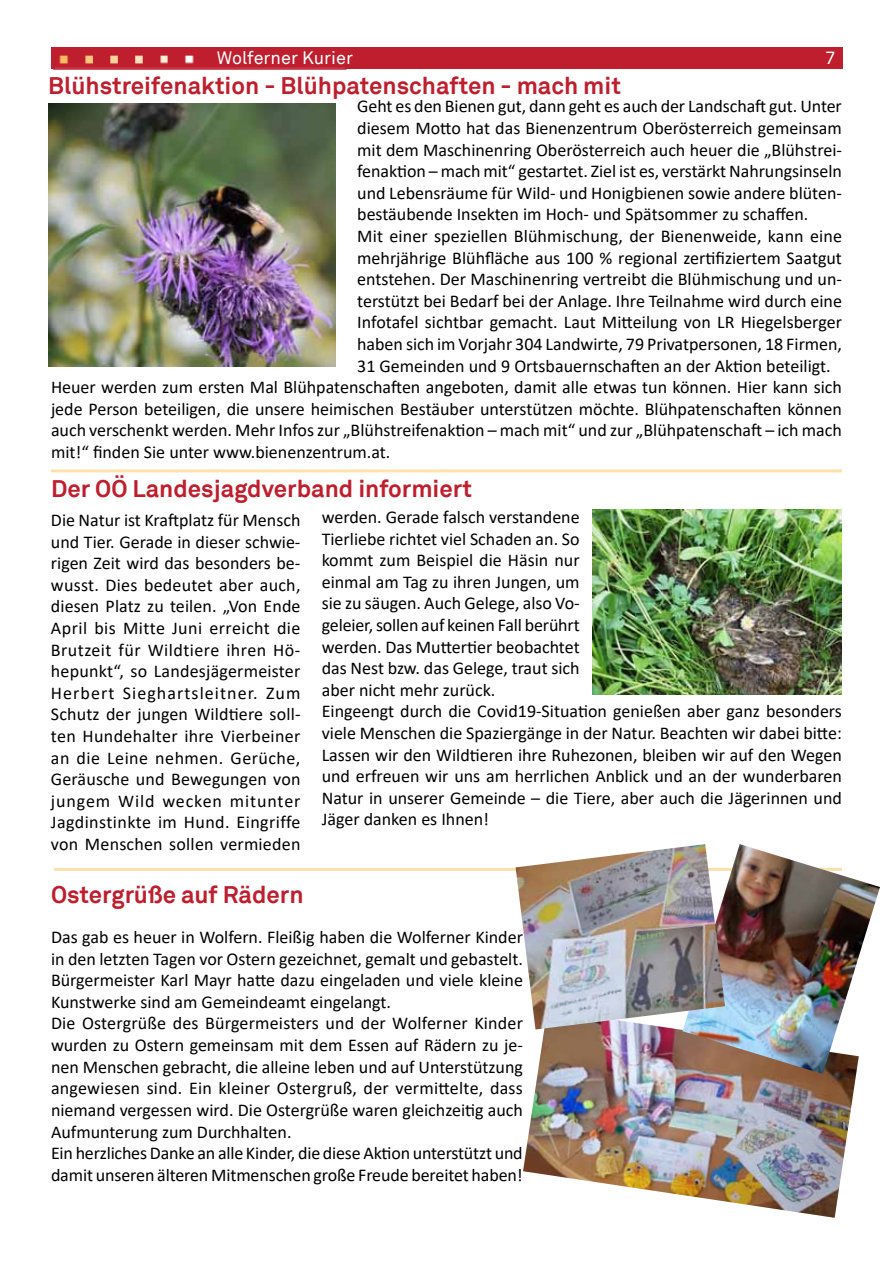
<style>
.page{position:relative;width:893px;height:1263px;background:#fff}
.page>*{position:absolute;margin:0;border:0;box-sizing:border-box;transform-origin:0 0}
.t1{font:700 24px "Akkurat OEVP";color:#be1e2d}
.t2{font:18px/21.6px "Calibri";color:#000}
.t3{font:18px "Akkurat OEVP";color:#fff}
</style>
<div class="page">
<hr style="left:54px;top:868px;width:788px;height:3px;background:#ffe0aa">
<img style="left:523px;top:1029px;width:334px;height:189px">
<img style="left:48px;top:103px;width:288px;height:263px">
<img style="left:592px;top:509px;width:250px;height:185px">
<img style="left:682px;top:844px;width:198px;height:230px">
<img style="left:516px;top:844px;width:209px;height:185px">
<hr style="left:51px;top:469px;width:791px;height:3px;background:#ffe0aa">
<div style="left:51px;top:48px;width:791px;height:21px;background:#be1e2d"></div>
<img style="left:59px;top:55px;width:135px;height:9px">
<div style="left:53px;top:49px;width:293px;height:21px;border:2px solid #be1e2d"></div>
<p class="t3" style="left:217px;top:47px;width:138px">Wolferner Kurier</p>
<p class="t3" style="left:825px;top:47px;width:12px">7</p>
<h1 class="t1" style="left:48px;top:70px;width:574px">Blühstreifenaktion - Blühpatenschaften - mach mit</h1>
<p class="t2" style="left:357px;top:95px;width:486px">Geht es den Bienen gut, dann geht es auch der Landschaft gut. Unter</p>
<p class="t2" style="left:357px;top:117px;width:486px">diesem Motto hat das Bienenzentrum Oberösterreich gemeinsam</p>
<p class="t2" style="left:357px;top:138px;width:486px">mit dem Maschinenring Oberösterreich auch heuer die „Blühstrei-</p>
<p class="t2" style="left:357px;top:160px;width:486px">fenaktion – mach mit“ gestartet. Ziel ist es, verstärkt Nahrungsinseln</p>
<p class="t2" style="left:357px;top:182px;width:486px">und Lebensräume für Wild- und Honigbienen sowie andere blüten-</p>
<p class="t2" style="left:357px;top:203px;width:453px">bestäubende Insekten im Hoch- und Spätsommer zu schaffen.</p>
<p class="t2" style="left:357px;top:225px;width:486px">Mit einer speziellen Blühmischung, der Bienenweide, kann eine</p>
<p class="t2" style="left:357px;top:246px;width:486px">mehrjährige Blühfläche aus 100 % regional zertifiziertem Saatgut</p>
<p class="t2" style="left:357px;top:268px;width:486px">entstehen. Der Maschinenring vertreibt die Blühmischung und un-</p>
<p class="t2" style="left:357px;top:290px;width:486px">terstützt bei Bedarf bei der Anlage. Ihre Teilnahme wird durch eine</p>
<p class="t2" style="left:357px;top:311px;width:486px">Infotafel sichtbar gemacht. Laut Mitteilung von LR Hiegelsberger</p>
<p class="t2" style="left:357px;top:333px;width:486px">haben sich im Vorjahr 304 Landwirte, 79 Privatpersonen, 18 Firmen,</p>
<p class="t2" style="left:357px;top:354px;width:475px">31 Gemeinden und 9 Ortsbauernschaften an der Aktion beteiligt.</p>
<p class="t2" style="left:51px;top:376px;width:792px">Heuer werden zum ersten Mal Blühpatenschaften angeboten, damit alle etwas tun können. Hier kann sich</p>
<p class="t2" style="left:51px;top:398px;width:792px">jede Person beteiligen, die unsere heimischen Bestäuber unterstützen möchte. Blühpatenschaften können</p>
<p class="t2" style="left:51px;top:419px;width:792px">auch verschenkt werden. Mehr Infos zur „Blühstreifenaktion – mach mit“ und zur „Blühpatenschaft – ich mach</p>
<p class="t2" style="left:51px;top:441px;width:341px">mit!“ finden Sie unter www.bienenzentrum.at.</p>
<h1 class="t1" style="left:51px;top:473px;width:423px">Der OÖ Landesjagdverband informiert</h1>
<p class="t2" style="left:51px;top:509px;width:251px;text-align:justify">Die Natur ist Kraftplatz für Mensch und Tier. Gerade in dieser schwie&shy;rigen Zeit wird das besonders be&shy;wusst. Dies bedeutet aber auch, diesen Platz zu teilen. „Von Ende April bis Mitte Juni erreicht die Brutzeit für Wildtiere ihren Hö&shy;hepunkt“, so Landesjägermeister Herbert Sieghartsleitner. Zum Schutz der jungen Wildtiere soll&shy;ten Hundehalter ihre Vierbeiner an die Leine nehmen. Gerüche, Geräusche und Bewegungen von jungem Wild wecken mitunter Jagdinstinkte im Hund. Eingriffe von Menschen sollen vermieden</p>
<p class="t2" style="left:322px;top:506px;width:522px">werden. Gerade falsch verstandene<br>Tierliebe richtet viel Schaden an. So<br>kommt zum Beispiel die Häsin nur<br>einmal am Tag zu ihren Jungen, um<br>sie zu säugen. Auch Gelege, also Vo-<br>geleier, sollen auf keinen Fall berührt<br>werden. Das Muttertier beobachtet<br>das Nest bzw. das Gelege, traut sich<br>aber nicht mehr zurück.<br>Eingeengt durch die Covid19-Situation genießen aber ganz besonders viele Menschen die Spaziergänge in der Natur. Beachten wir dabei bitte:<br>Lassen wir den Wildtieren ihre Ruhezonen, bleiben wir auf den Wegen und erfreuen wir uns am herrlichen Anblick und an der wunderbaren Natur in unserer Gemeinde – die Tiere, aber auch die Jägerinnen und Jäger danken es Ihnen!</p>
<h1 class="t1" style="left:51px;top:880px;width:254px">Ostergrüße auf Rädern</h1>
<p class="t2" style="left:51px;top:926px;width:473px">Das gab es heuer in Wolfern. Fleißig haben die Wolferner Kinder in den letzten Tagen vor Ostern gezeichnet, gemalt und gebastelt.<br>Bürgermeister Karl Mayr hatte dazu eingeladen und viele kleine Kunstwerke sind am Gemeindeamt eingelangt.<br>Die Ostergrüße des Bürgermeisters und der Wolferner Kinder wurden zu Ostern gemeinsam mit dem Essen auf Rädern zu je&shy;nen Menschen gebracht, die alleine leben und auf Unterstützung angewiesen sind. Ein kleiner Ostergruß, der vermittelte, dass niemand vergessen wird. Die Ostergrüße waren gleichzeitig auch Aufmunterung zum Durchhalten.<br>Ein herzliches Danke an alle Kinder, die diese Aktion unterstützt und damit unseren älteren Mitmenschen große Freude bereitet haben!</p>
</div>
